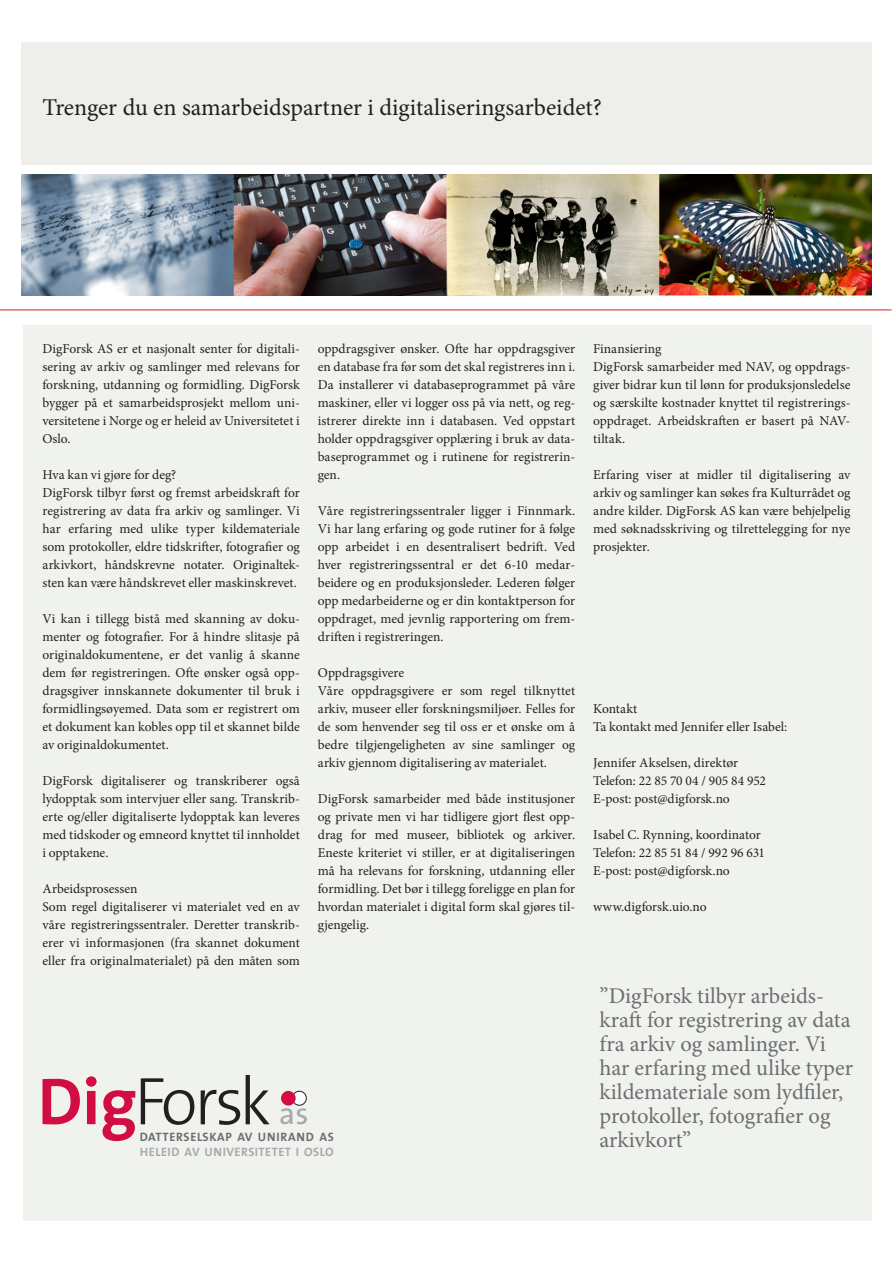
<style>
.page{position:relative;width:893px;height:1263px;background:#fff}
.page>*{position:absolute;margin:0;border:0;box-sizing:border-box;transform-origin:0 0}
.t1{font:300 68.1px "The Sans";letter-spacing:-.065em;color:#231f20}
.Heading{font:24px "Minion Pro";color:#231f20}
.Ingress{font:22.5px/24px "Minion Pro";color:#6c6d70}
.Brødtekst{font:13.5px/18px "Minion Pro";letter-spacing:-.005em;color:#231f20;text-align:justify}
.t2{font:700 12.15px "The Sans";letter-spacing:.035em;color:#a8a9ad}
.t3{font:700 12.15px "The Sans";letter-spacing:.055em;color:#6c6d70}
.s1{font-weight:700;font-size:66.75px;color:#d20d44}
.s2{font-weight:400;font-size:30.75px;color:#a8a9ad}
</style>
<div class="page">
<div style="left:23px;top:325px;width:849px;height:895px;background:#f0f2ee"></div>
<div style="left:21px;top:42px;width:851px;height:123px;background:#eeeeea"></div>
<hr style="left:0;top:310px;width:892px;height:1px;background:#d1232a">
<img style="left:22px;top:175px;width:849px;height:121px">
<div style="left:292px;top:1091px;width:14px;height:14px;background:#fff;border-radius:50%"></div>
<div style="left:292px;top:1091px;width:15px;height:14px;border:1px solid #231f20;border-radius:50%"></div>
<div style="left:281px;top:1091px;width:15px;height:14px;background:#d20d44;border-radius:50%"></div>
<p class="Heading" style="left:43px;top:91px;width:561px">Trenger du en samarbeidspartner i digitaliseringsarbeidet?</p>
<p class="Brødtekst" style="left:43px;top:340px;width:259px">DigForsk AS er et nasjonalt senter for digitali&shy;sering av arkiv og samlinger med relevans for forskning, utdanning og formidling. DigForsk bygger på et samarbeidsprosjekt mellom uni&shy;versitetene i Norge og er heleid av Universitetet i Oslo.</p>
<p class="Brødtekst" style="left:43px;top:466px;width:135px">Hva kan vi gjøre for deg?</p>
<p class="Brødtekst" style="left:43px;top:484px;width:259px">DigForsk tilbyr først og fremst arbeidskraft for registrering av data fra arkiv og samlinger. Vi har erfaring med ulike typer kildemateriale som protokoller, eldre tidskrifter, fotografier og arkivkort, håndskrevne notater. Originaltek&shy;sten kan være håndskrevet eller maskinskrevet.</p>
<p class="Brødtekst" style="left:43px;top:610px;width:259px">Vi kan i tillegg bistå med skanning av doku&shy;menter og fotografier. For å hindre slitasje på originaldokumentene, er det vanlig å skanne dem før registreringen. Ofte ønsker også opp&shy;dragsgiver innskannete dokumenter til bruk i formidlingsøyemed. Data som er registrert om et dokument kan kobles opp til et skannet bilde av originaldokumentet.</p>
<p class="Brødtekst" style="left:43px;top:772px;width:259px">DigForsk digitaliserer og transkriberer også lydopptak som intervjuer eller sang. Transkrib&shy;erte og/eller digitaliserte lydopptak kan leveres med tidskoder og emneord knyttet til innholdet i opptakene.</p>
<p class="Brødtekst" style="left:43px;top:880px;width:97px">Arbeidsprosessen</p>
<p class="Brødtekst" style="left:43px;top:898px;width:259px">Som regel digitaliserer vi materialet ved en av våre registreringssentraler. Deretter transkrib&shy;erer vi informasjonen (fra skannet dokument eller fra originalmaterialet) på den måten som</p>
<p class="Brødtekst" style="left:318px;top:340px;width:259px">oppdragsgiver ønsker. Ofte har oppdragsgiver en database fra før som det skal registreres inn i.<br>Da installerer vi databaseprogrammet på våre maskiner, eller vi logger oss på via nett, og reg&shy;istrerer direkte inn i databasen. Ved oppstart holder oppdragsgiver opplæring i bruk av data&shy;baseprogrammet og i rutinene for registrerin&shy;gen.</p>
<p class="Brødtekst" style="left:318px;top:502px;width:259px">Våre registreringssentraler ligger i Finnmark.<br>Vi har lang erfaring og gode rutiner for å følge opp arbeidet i en desentralisert bedrift. Ved hver registreringssentral er det 6-10 medar&shy;beidere og en produksjonsleder. Lederen følger opp medarbeiderne og er din kontaktperson for oppdraget, med jevnlig rapportering om frem&shy;driften i registreringen.</p>
<p class="Brødtekst" style="left:318px;top:664px;width:88px">Oppdragsgivere</p>
<p class="Brødtekst" style="left:318px;top:682px;width:259px">Våre oppdragsgivere er som regel tilknyttet arkiv, museer eller forskningsmiljøer. Felles for de som henvender seg til oss er et ønske om å bedre tilgjengeligheten av sine samlinger og arkiv gjennom digitalisering av materialet.</p>
<p class="Brødtekst" style="left:318px;top:790px;width:259px">DigForsk samarbeider med både institusjoner og private men vi har tidligere gjort flest opp&shy;drag for med museer, bibliotek og arkiver.<br>Eneste kriteriet vi stiller, er at digitaliseringen må ha relevans for forskning, utdanning eller formidling. Det bør i tillegg foreligge en plan for hvordan materialet i digital form skal gjøres til&shy;gjengelig.</p>
<p class="t1" style="left:38px;top:1045px;width:272px"><span class="s1">Dig</span>Forsk <span class="s2">as</span></p>
<p class="t2" style="left:140px;top:1141px;width:195px">HELEID AV UNIVERSITETET I OSLO</p>
<p class="t3" style="left:140px;top:1127px;width:195px">DATTERSELSKAP AV UNIRAND AS</p>
<p class="Brødtekst" style="left:593px;top:340px;width:70px">Finansiering</p>
<p class="Brødtekst" style="left:593px;top:358px;width:259px">DigForsk samarbeider med NAV, og oppdrags&shy;giver bidrar kun til lønn for produksjonsledelse og særskilte kostnader knyttet til registrerings&shy;oppdraget. Arbeidskraften er basert på NAV&shy;tiltak.</p>
<p class="Brødtekst" style="left:593px;top:466px;width:259px">Erfaring viser at midler til digitalisering av arkiv og samlinger kan søkes fra Kulturrådet og andre kilder. DigForsk AS kan være behjelpelig med søknadsskriving og tilrettelegging for nye prosjekter.</p>
<p class="Brødtekst" style="left:593px;top:700px;width:46px">Kontakt</p>
<p class="Brødtekst" style="left:593px;top:718px;width:196px">Ta kontakt med Jennifer eller Isabel:</p>
<p class="Brødtekst" style="left:593px;top:754px;width:146px">Jennifer Akselsen, direktør</p>
<p class="Brødtekst" style="left:593px;top:772px;width:174px">Telefon: 22 85 70 04 / 905 84 952</p>
<p class="Brødtekst" style="left:593px;top:790px;width:138px">E-post: post@digforsk.no</p>
<p class="Brødtekst" style="left:593px;top:826px;width:169px">Isabel C. Rynning, koordinator</p>
<p class="Brødtekst" style="left:593px;top:844px;width:173px">Telefon: 22 85 51 84 / 992 96 631</p>
<p class="Brødtekst" style="left:593px;top:862px;width:138px">E-post: post@digforsk.no</p>
<p class="Brødtekst" style="left:593px;top:898px;width:115px">www.digforsk.uio.no</p>
<p class="Ingress" style="left:600px;top:984px;width:255px">”DigForsk tilbyr arbeids&shy;kraft for registrering av data fra arkiv og samlinger. Vi har erfaring med ulike typer kildemateriale som lydfiler, protokoller, fotografier og arkivkort”</p>
</div>
